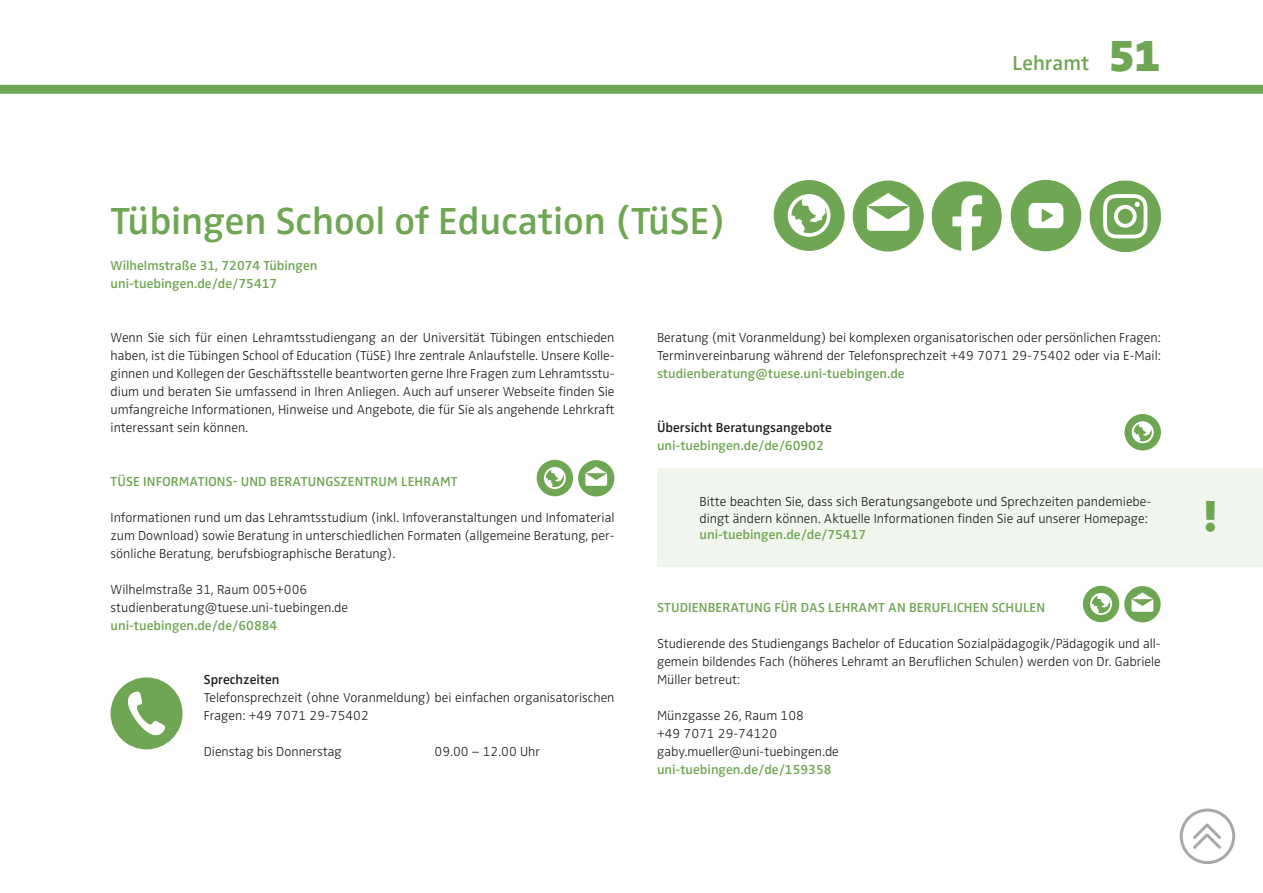
<style>
.page{position:relative;width:1263px;height:893px;background:#fff}
.page>*{position:absolute;margin:0;border:0;box-sizing:border-box;transform-origin:0 0}
.t1{font:900 45px "Zwo OT";color:#6fa653}
.Überschrift_1{font:600 39px "Zwo OT";color:#6fa653}
.t2{font:600 21px "Zwo OT";color:#6fa653}
.Fließtext{font:300 13.5px/18px "Zwo OT";color:#231f20;text-align:justify}
.Fließtext_non_line-u{font:300 13.5px/16.2px "Zwo OT";color:#231f20}
.Teilüberschrift{font:600 13.5px "Zwo OT";letter-spacing:.01em;color:#6fa653}
.Fließtext-2{font:600 13.5px "Zwo OT";color:#6fa653}
.Intro{font:600 13.5px "Zwo OT";color:#6fa653}
.Fließtext-3{font:600 13.5px "Zwo OT";color:#231f20}
.s1{font-weight:600;color:#6fa653}
</style>
<div class="page">
<div style="left:0;top:85px;width:1263px;height:9px;background:#6fa653"></div>
<svg style="left:1181px;top:810px;width:53px;height:53px"></svg>
<div style="left:1180px;top:809px;width:55px;height:55px;border:3px solid #a8a9ad;border-radius:50%"></div>
<svg style="left:1189px;top:820px;width:35px;height:32px"></svg>
<svg style="left:774px;top:180px;width:70px;height:71px"></svg>
<svg style="left:1011px;top:180px;width:70px;height:71px"></svg>
<svg style="left:537px;top:460px;width:77px;height:36px"></svg>
<svg style="left:1124px;top:414px;width:37px;height:36px"></svg>
<svg style="left:1083px;top:586px;width:77px;height:36px"></svg>
<svg style="left:1090px;top:181px;width:71px;height:71px"></svg>
<div style="left:1118px;top:209px;width:15px;height:15px;background:#6fa653;border-radius:50%"></div>
<svg style="left:853px;top:181px;width:149px;height:70px"></svg>
<div style="left:657px;top:468px;width:606px;height:99px;background:#f0f6ee"></div>
<div style="left:111px;top:677px;width:72px;height:72px;background:#6fa653;border-radius:50%"></div>
<svg style="left:128px;top:692px;width:37px;height:43px"></svg>
<p class="Überschrift_1" style="left:111px;top:198px;width:616px">Tübingen School of Education (TüSE)</p>
<p class="Intro" style="left:111px;top:258px;width:208px">Wilhelmstraße 31, 72074 Tübingen</p>
<p class="Intro" style="left:111px;top:276px;width:168px">uni-tuebingen.de/de/75417</p>
<p class="t2" style="left:1012px;top:51px;width:78px">Lehramt</p>
<p class="t1" style="left:1109px;top:29px;width:53px">51</p>
<p class="Fließtext" style="left:111px;top:329px;width:505px">Wenn Sie sich für einen Lehramtsstudiengang an der Universität Tübingen entschieden haben, ist die Tübingen School of Education (TüSE) Ihre zentrale Anlaufstelle. Unsere Kolle&shy;ginnen und Kollegen der Geschäftsstelle beantworten gerne Ihre Fragen zum Lehramtsstu&shy;dium und beraten Sie umfassend in Ihren Anliegen. Auch auf unserer Webseite finden Sie umfangreiche Informationen, Hinweise und Angebote, die für Sie als angehende Lehrkraft interessant sein können.</p>
<p class="Teilüberschrift" style="left:111px;top:474px;width:349px">TÜSE INFORMATIONS- UND BERATUNGSZENTRUM LEHRAMT</p>
<p class="Fließtext" style="left:111px;top:509px;width:505px">Informationen rund um das Lehramtsstudium (inkl. Infoveranstaltungen und Infomaterial zum Download) sowie Beratung in unterschiedlichen Formaten (allgemeine Beratung, per&shy;sönliche Beratung, berufsbiographische Beratung).</p>
<p class="Fließtext" style="left:111px;top:581px;width:198px">Wilhelmstraße 31, Raum 005+006</p>
<p class="Fließtext" style="left:111px;top:599px;width:239px">studienberatung@tuese.uni-tuebingen.de</p>
<p class="Fließtext-2" style="left:111px;top:618px;width:168px">uni-tuebingen.de/de/60884</p>
<p class="Fließtext-3" style="left:204px;top:672px;width:77px">Sprechzeiten</p>
<p class="Fließtext" style="left:204px;top:689px;width:412px">Telefonsprechzeit (ohne Voranmeldung) bei einfachen organisatorischen<br>Fragen: +49 7071 29-75402</p>
<p class="Fließtext" style="left:204px;top:743px;width:140px">Dienstag bis Donnerstag</p>
<p class="Fließtext" style="left:435px;top:743px;width:107px">09.00 – 12.00 Uhr</p>
<p class="Fließtext" style="left:657px;top:329px;width:505px">Beratung (mit Voranmeldung) bei komplexen organisatorischen oder persönlichen Fragen:</p>
<p class="Fließtext" style="left:657px;top:347px;width:505px">Terminvereinbarung während der Telefonsprechzeit +49 7071 29-75402 oder via E-Mail: <span class="s1">studienberatung@tuese.uni-tuebingen.de</span></p>
<p class="Fließtext-3" style="left:657px;top:420px;width:176px">Übersicht Beratungsangebote</p>
<p class="Fließtext-2" style="left:657px;top:438px;width:168px">uni-tuebingen.de/de/60902</p>
<p class="Fließtext_non_line-u" style="left:699px;top:494px;width:453px">Bitte beachten Sie, dass sich Beratungsangebote und Sprechzeiten pandemiebe&shy;dingt ändern können. Aktuelle Informationen finden Sie auf unserer Homepage: <span class="s1">uni-tuebingen.de/de/75417</span></p>
<p class="t1" style="left:1204px;top:489px;width:14px">!</p>
<p class="Teilüberschrift" style="left:657px;top:600px;width:390px">STUDIENBERATUNG FÜR DAS LEHRAMT AN BERUFLICHEN SCHULEN</p>
<p class="Fließtext" style="left:657px;top:635px;width:505px">Studierende des Studiengangs Bachelor of Education Sozialpädagogik/Pädagogik und all&shy;gemein bildendes Fach (höheres Lehramt an Beruflichen Schulen) werden von Dr. Gabriele Müller betreut:</p>
<p class="Fließtext" style="left:657px;top:707px;width:148px">Münzgasse 26, Raum 108</p>
<p class="Fließtext" style="left:657px;top:725px;width:122px">+49 7071 29-74120</p>
<p class="Fließtext" style="left:657px;top:743px;width:183px">gaby.mueller@uni-tuebingen.de</p>
<p class="Fließtext-2" style="left:657px;top:762px;width:176px">uni-tuebingen.de/de/159358</p>
</div>
